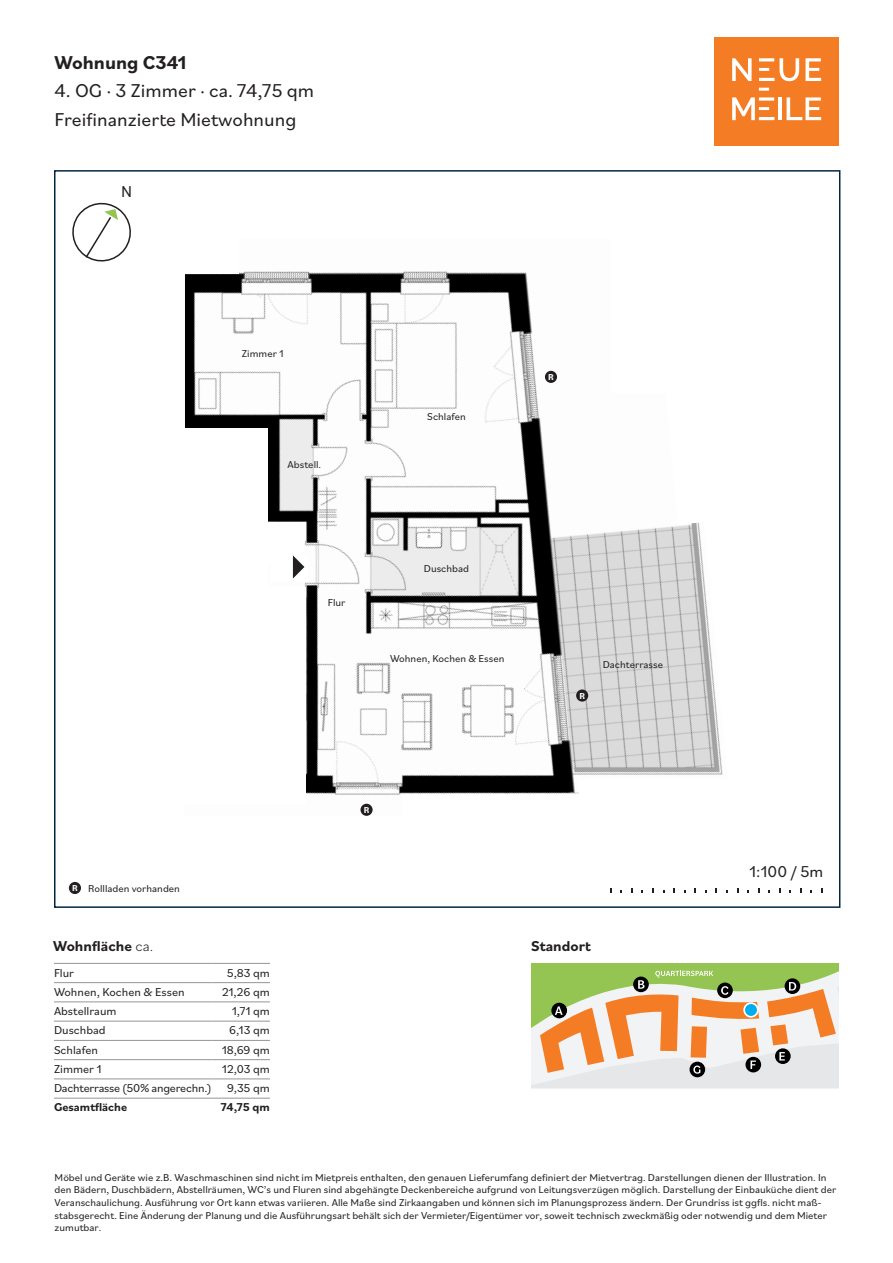
<style>
.page{position:relative;width:893px;height:1263px;background:#fff}
.page>*{position:absolute;margin:0;border:0;box-sizing:border-box;transform-origin:0 0}
.t1{font:19.5px/28.5px "Bilo";color:#231f20}
.t2{font:700 19.5px "Bilo";color:#231f20}
.t3{font:16.5px "Bilo";color:#231f20}
.t4{font:700 15px "Bilo";color:#231f20}
.t5{font:300 14.7px "Bilo";color:#231f20}
.t6{font:12px "Bilo";color:#231f20}
.t7{font:12px "Bilo";letter-spacing:-.02em;color:#231f20}
.t8{font:700 12px "Bilo";color:#231f20}
.t9{font:10.5px/12.6px "Bilo";color:#231f20}
.t10{font:700 9px "Bilo";color:#fff}
.s1{font-weight:700;font-size:9px;color:#fff}
.s2{font-weight:300}
</style>
<div class="page">
<div style="left:715px;top:37px;width:124px;height:109px;background:#f47c25"></div>
<svg style="left:732px;top:58px;width:20px;height:23px"></svg>
<svg style="left:805px;top:58px;width:16px;height:23px"></svg>
<hr style="left:778px;top:97px;width:4px;height:23px;background:#fff">
<svg style="left:787px;top:97px;width:34px;height:23px"></svg>
<svg style="left:759px;top:58px;width:40px;height:23px"></svg>
<svg style="left:732px;top:97px;width:42px;height:23px"></svg>
<svg style="left:759px;top:88px;width:10px;height:3px"></svg>
<img style="left:185px;top:271px;width:498px;height:545px">
<div style="left:168px;top:522px;width:138px;height:16px;background:#fff"></div>
<div style="left:168px;top:587px;width:138px;height:217px;background:#fff"></div>
<div style="left:130px;top:428px;width:138px;height:217px;background:#fff"></div>
<div style="left:173px;top:197px;width:66px;height:77px;background:#fff"></div>
<div style="left:611px;top:232px;width:157px;height:161px;background:#fff"></div>
<div style="left:579px;top:779px;width:179px;height:37px;background:#fff"></div>
<div style="left:402px;top:794px;width:179px;height:37px;background:#fff"></div>
<svg style="left:683px;top:525px;width:40px;height:250px"></svg>
<svg style="left:657px;top:393px;width:43px;height:132px"></svg>
<div style="left:271px;top:556px;width:36px;height:25px;background:#fff"></div>
<div style="left:267px;top:538px;width:37px;height:26px;background:#fff"></div>
<svg style="left:531px;top:963px;width:308px;height:125px"></svg>
<hr style="left:54px;top:963px;width:158px;height:1px;background:#939598">
<hr style="left:212px;top:963px;width:58px;height:1px;background:#939598">
<hr style="left:54px;top:982px;width:158px;height:1px;background:#939598">
<hr style="left:212px;top:982px;width:58px;height:1px;background:#939598">
<hr style="left:54px;top:1001px;width:158px;height:1px;background:#939598">
<hr style="left:212px;top:1001px;width:58px;height:1px;background:#939598">
<hr style="left:54px;top:1021px;width:158px;height:1px;background:#939598">
<hr style="left:212px;top:1021px;width:58px;height:1px;background:#939598">
<hr style="left:54px;top:1040px;width:158px;height:1px;background:#939598">
<hr style="left:212px;top:1040px;width:58px;height:1px;background:#939598">
<hr style="left:54px;top:1059px;width:158px;height:1px;background:#939598">
<hr style="left:212px;top:1059px;width:58px;height:1px;background:#939598">
<hr style="left:54px;top:1078px;width:158px;height:1px;background:#939598">
<hr style="left:212px;top:1078px;width:58px;height:1px;background:#939598">
<hr style="left:54px;top:1098px;width:158px;height:1px;background:#939598">
<hr style="left:212px;top:1098px;width:58px;height:1px;background:#939598">
<svg style="left:293px;top:555px;width:11px;height:23px"></svg>
<div style="left:744px;top:1003px;width:14px;height:14px;background:#00aeef;border-radius:50%"></div>
<div style="left:743px;top:1002px;width:16px;height:15px;border:2px solid #fff;border-radius:50%"></div>
<div style="left:360px;top:804px;width:13px;height:12px;background:#231f20;border-radius:50%"></div>
<div style="left:545px;top:371px;width:12px;height:12px;background:#231f20;border-radius:50%"></div>
<div style="left:576px;top:689px;width:12px;height:13px;background:#231f20;border-radius:50%"></div>
<div style="left:69px;top:882px;width:12px;height:12px;background:#231f20;border-radius:50%"></div>
<svg style="left:72px;top:202px;width:59px;height:60px"></svg>
<h1 class="t2" style="left:55px;top:49px;width:133px">Wohnung C341</h1>
<h1 class="t1" style="left:55px;top:76px;width:261px">4. OG · 3 Zimmer · ca. 74,75 qm<br>Freifinanzierte Mietwohnung</h1>
<h2 class="t3" style="left:121px;top:180px;width:13px">N</h2>
<p class="t9" style="left:242px;top:346px;width:43px">Zimmer 1</p>
<p class="t9" style="left:288px;top:458px;width:35px">Abstell.</p>
<p class="t9" style="left:328px;top:596px;width:19px">Flur</p>
<p class="t9" style="left:427px;top:409px;width:40px">Schlafen</p>
<p class="t9" style="left:424px;top:561px;width:47px">Duschbad</p>
<p class="t9" style="left:390px;top:651px;width:116px">Wohnen, Kochen &amp; Essen</p>
<p class="t10" style="left:548px;top:371px;width:7px">R</p>
<p class="t10" style="left:579px;top:690px;width:7px">R</p>
<p class="t9" style="left:603px;top:658px;width:62px">Dachterrasse</p>
<p class="t9" style="left:72px;top:881px;width:109px"><span class="s1">R</span> Rollladen vorhanden</p>
<p class="t10" style="left:364px;top:804px;width:7px">R</p>
<h3 class="t4" style="left:53px;top:935px;width:101px">Wohnfläche <span class="s2">ca.</span></h3>
<h3 class="t4" style="left:531px;top:935px;width:61px">Standort</h3>
<p class="t6" style="left:54px;top:964px;width:22px">Flur</p>
<p class="t6" style="left:227px;top:964px;width:45px">5,83 qm</p>
<p class="t6" style="left:54px;top:983px;width:132px">Wohnen, Kochen &amp; Essen</p>
<p class="t6" style="left:222px;top:983px;width:49px">21,26 qm</p>
<p class="t6" style="left:54px;top:1003px;width:64px">Abstellraum</p>
<p class="t6" style="left:232px;top:1003px;width:40px">1,71 qm</p>
<p class="t6" style="left:54px;top:1022px;width:53px">Duschbad</p>
<p class="t6" style="left:229px;top:1022px;width:42px">6,13 qm</p>
<p class="t6" style="left:54px;top:1041px;width:46px">Schlafen</p>
<p class="t6" style="left:222px;top:1041px;width:50px">18,69 qm</p>
<p class="t6" style="left:54px;top:1060px;width:49px">Zimmer 1</p>
<p class="t6" style="left:222px;top:1060px;width:50px">12,03 qm</p>
<p class="t7" style="left:54px;top:1080px;width:159px">Dachterrasse (50% angerechn.)</p>
<p class="t6" style="left:227px;top:1080px;width:44px">9,35 qm</p>
<p class="t8" style="left:54px;top:1099px;width:75px">Gesamtfläche</p>
<p class="t8" style="left:221px;top:1099px;width:51px">74,75 qm</p>
<h2 class="t3" style="left:749px;top:860px;width:76px">1:100 / 5m</h2>
<p class="t9" style="left:55px;top:1170px;width:783px">Möbel und Geräte wie z.B. Waschmaschinen sind nicht im Mietpreis enthalten, den genauen Lieferumfang definiert der Mietvertrag. Darstellungen dienen der Illustration. In den Bädern, Duschbädern, Abstellräumen, WC’s und Fluren sind abgehängte Deckenbereiche aufgrund von Leitungsverzügen möglich. Darstellung der Einbauküche dient der Veranschaulichung. Ausführung vor Ort kann etwas variieren. Alle Maße sind Zirkaangaben und können sich im Planungsprozess ändern. Der Grundriss ist ggfls. nicht maß&shy;stabsgerecht. Eine Änderung der Planung und die Ausführungsart behält sich der Vermieter/Eigentümer vor, soweit technisch zweckmäßig oder notwendig und dem Mieter zumutbar.</p>
<h3 class="t5" style="left:98px;top:1169px;width:108px">Mieter zumutbar.</h3>
</div>
